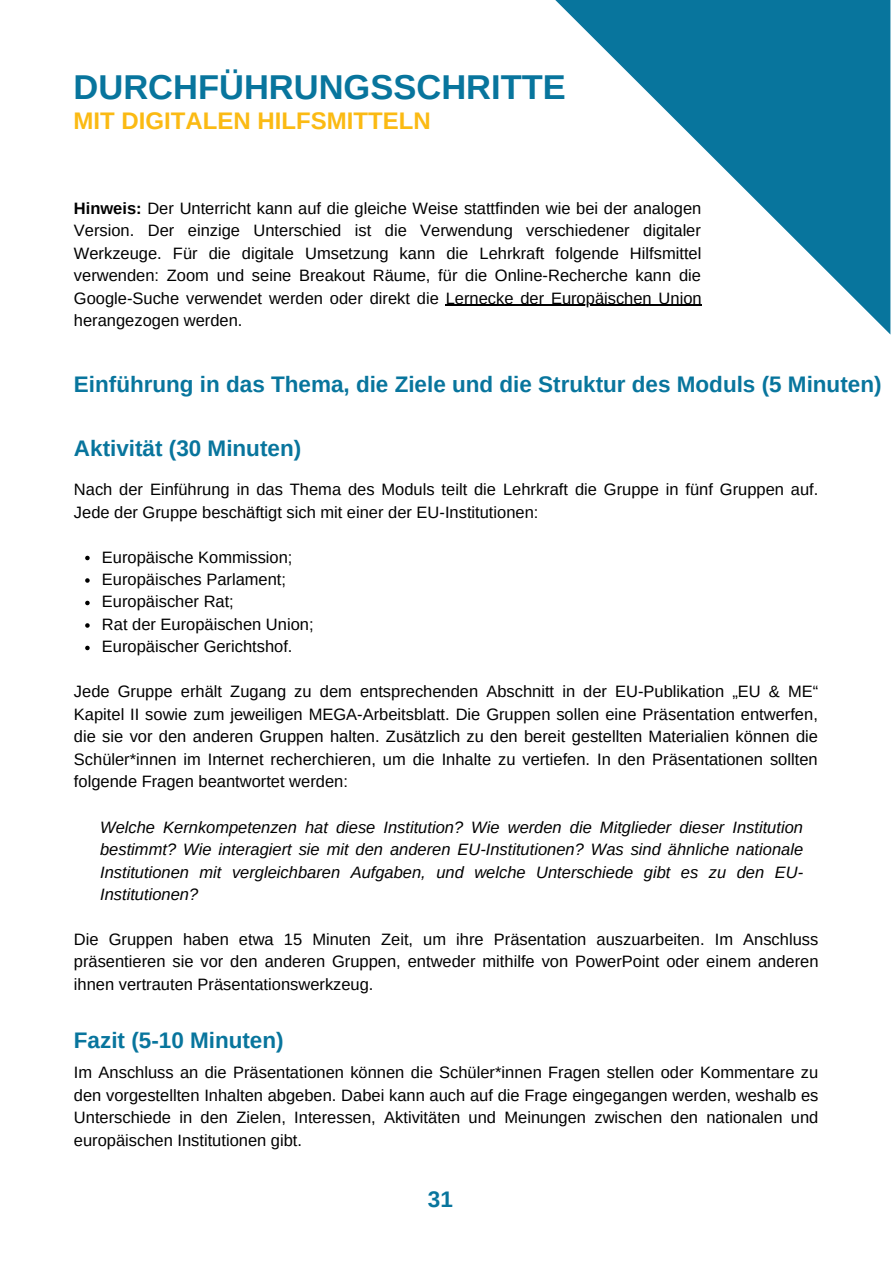
<style>
.page{position:relative;width:893px;height:1264px;background:#fff}
.page>*{position:absolute;margin:0;border:0;box-sizing:border-box;transform-origin:0 0}
.t1{font:700 34.5px "Arimo";color:#08759d}
.t2{font:700 24px "Arimo";color:#fbba13}
.t3{font:700 22.5px "Arimo";color:#08759d}
.t4{font:16.5px/22.5px "Arimo";color:#000;text-align:justify}
.t5{font:italic 16.5px/22.5px "Arimo";color:#000;text-align:justify}
.s1{font-weight:700}
</style>
<div class="page">
<svg style="left:512px;top:0;width:378px;height:334px"></svg>
<svg style="left:85px;top:555px;width:5px;height:5px"></svg>
<svg style="left:85px;top:578px;width:5px;height:4px"></svg>
<svg style="left:85px;top:600px;width:5px;height:5px"></svg>
<svg style="left:85px;top:623px;width:5px;height:4px"></svg>
<svg style="left:85px;top:645px;width:5px;height:5px"></svg>
<hr style="left:445px;top:305px;width:256px;height:1px;background:#000">
<h1 class="t1" style="left:74px;top:67px;width:493px">DURCHFÜHRUNGSSCHRITTE</h1>
<h2 class="t2" style="left:74px;top:107px;width:358px">MIT DIGITALEN HILFSMITTELN</h2>
<p class="t4" style="left:74px;top:197px;width:629px"><span class="s1">Hinweis:</span> Der Unterricht kann auf die gleiche Weise stattfinden wie bei der analogen Version. Der einzige Unterschied ist die Verwendung verschiedener digitaler Werkzeuge. Für die digitale Umsetzung kann die Lehrkraft folgende Hilfsmittel verwenden: Zoom und seine Breakout Räume, für die Online-Recherche kann die Google-Suche verwendet werden oder direkt die Lernecke der Europäischen Union herangezogen werden.</p>
<h3 class="t3" style="left:74px;top:371px;width:809px">Einführung in das Thema, die Ziele und die Struktur des Moduls (5 Minuten)</h3>
<h3 class="t3" style="left:74px;top:436px;width:229px">Aktivität (30 Minuten)</h3>
<p class="t4" style="left:74px;top:478px;width:746px">Nach der Einführung in das Thema des Moduls teilt die Lehrkraft die Gruppe in fünf Gruppen auf.<br>Jede der Gruppe beschäftigt sich mit einer der EU-Institutionen:</p>
<p class="t4" style="left:102px;top:545px;width:213px;text-align:left">Europäische Kommission;<br>Europäisches Parlament;<br>Europäischer Rat;<br>Rat der Europäischen Union;<br>Europäischer Gerichtshof.</p>
<p class="t4" style="left:74px;top:680px;width:745px">Jede Gruppe erhält Zugang zu dem entsprechenden Abschnitt in der EU-Publikation „EU &amp; ME“ Kapitel II sowie zum jeweiligen MEGA-Arbeitsblatt. Die Gruppen sollen eine Präsentation entwerfen, die sie vor den anderen Gruppen halten. Zusätzlich zu den bereit gestellten Materialien können die Schüler*innen im Internet recherchieren, um die Inhalte zu vertiefen. In den Präsentationen sollten folgende Fragen beantwortet werden:</p>
<p class="t5" style="left:100px;top:816px;width:704px">Welche Kernkompetenzen hat diese Institution? Wie werden die Mitglieder dieser Institution bestimmt? Wie interagiert sie mit den anderen EU-Institutionen? Was sind ähnliche nationale Institutionen mit vergleichbaren Aufgaben, und welche Unterschiede gibt es zu den EU-Institutionen?</p>
<p class="t4" style="left:74px;top:927px;width:746px">Die Gruppen haben etwa 15 Minuten Zeit, um ihre Präsentation auszuarbeiten. Im Anschluss präsentieren sie vor den anderen Gruppen, entweder mithilfe von PowerPoint oder einem anderen ihnen vertrauten Präsentationswerkzeug.</p>
<h3 class="t3" style="left:74px;top:1027px;width:211px">Fazit (5-10 Minuten)</h3>
<p class="t4" style="left:74px;top:1061px;width:746px">Im Anschluss an die Präsentationen können die Schüler*innen Fragen stellen oder Kommentare zu den vorgestellten Inhalten abgeben. Dabei kann auch auf die Frage eingegangen werden, weshalb es Unterschiede in den Zielen, Interessen, Aktivitäten und Meinungen zwischen den nationalen und europäischen Institutionen gibt.</p>
<h3 class="t3" style="left:428px;top:1186px;width:26px">31</h3>
</div>
